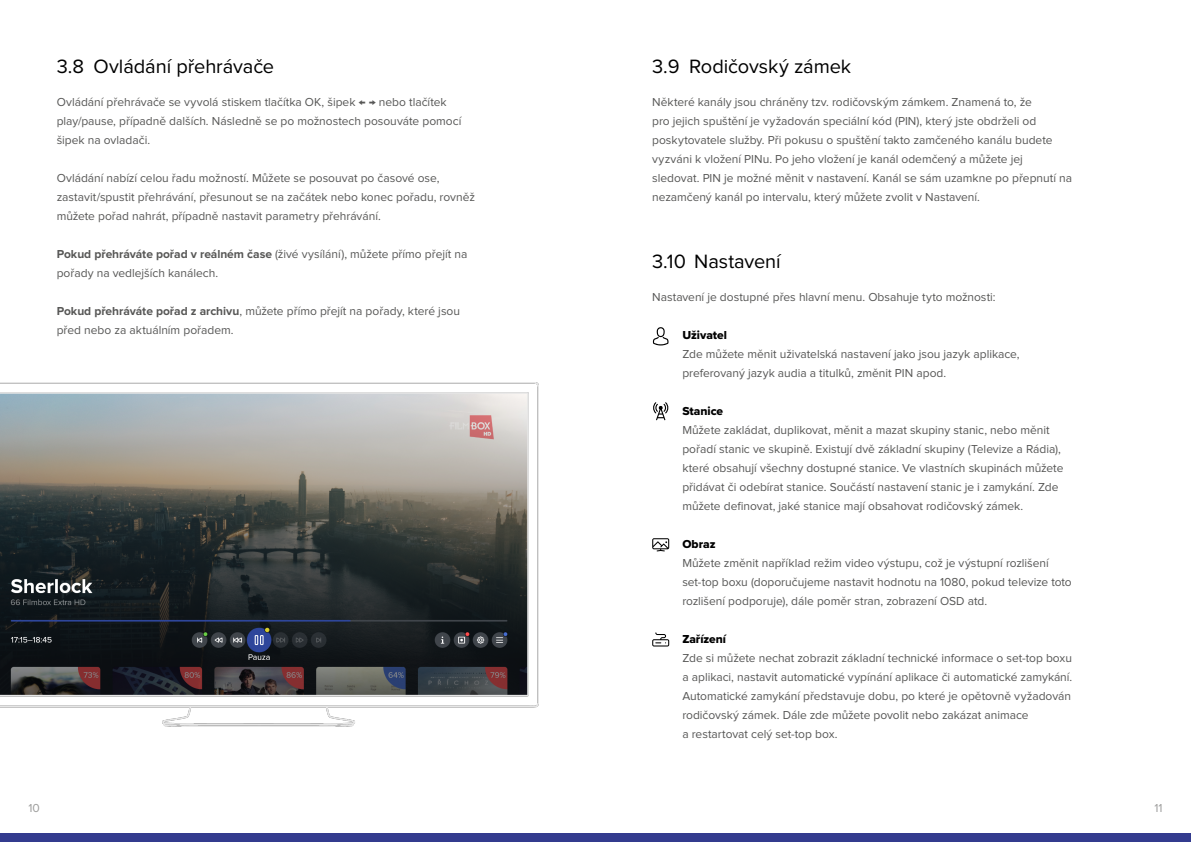
<style>
.page{position:relative;width:1191px;height:842px;background:#fff}
.page>*{position:absolute;margin:0;border:0;box-sizing:border-box;transform-origin:0 0}
.t1{font:20px "Proxima Nova";letter-spacing:-.005em;color:#000}
.t2{font:12px/19px "Proxima Nova";color:#575756}
.t3{font:12px "Proxima Nova Extrabld";letter-spacing:-.005em;color:#000}
.t4{font:12px "Proxima Nova";color:#9d9d9c}
.s1{font-weight:700}
</style>
<div class="page">
<div style="left:0;top:833px;width:1191px;height:9px;background:#333b8e"></div>
<img style="left:0;top:383px;width:539px;height:344px">
<svg style="left:652px;top:538px;width:17px;height:13px"></svg>
<svg style="left:653px;top:403px;width:15px;height:17px"></svg>
<svg style="left:653px;top:327px;width:15px;height:18px"></svg>
<svg style="left:652px;top:632px;width:17px;height:14px"></svg>
<h1 class="t1" style="left:57px;top:57px;width:219px">3.8 Ovládání přehrávače</h1>
<p class="t2" style="left:57px;top:93px;width:406px">Ovládání přehrávače se vyvolá stiskem tlačítka OK, šipek ← → nebo tlačítek play/pause, případně dalších. Následně se po možnostech posouváte pomocí šipek na ovladači.</p>
<p class="t2" style="left:57px;top:169px;width:420px">Ovládání nabízí celou řadu možností. Můžete se posouvat po časové ose, zastavit/spustit přehrávání, přesunout se na začátek nebo konec pořadu, rovněž můžete pořad nahrát, případně nastavit parametry přehrávání.</p>
<p class="t2" style="left:57px;top:245px;width:412px"><span class="s1">Pokud přehráváte pořad v reálném čase</span> (živé vysílání), můžete přímo přejít na pořady na vedlejších kanálech.</p>
<p class="t2" style="left:57px;top:302px;width:405px"><span class="s1">Pokud přehráváte pořad z archivu</span>, můžete přímo přejít na pořady, které jsou před nebo za aktuálním pořadem.</p>
<h1 class="t1" style="left:652px;top:57px;width:200px">3.9 Rodičovský zámek</h1>
<p class="t2" style="left:652px;top:93px;width:421px">Některé kanály jsou chráněny tzv. rodičovským zámkem. Znamená to, že<br>pro jejich spuštění je vyžadován speciální kód (PIN), který jste obdrželi od poskytovatele služby. Při pokusu o spuštění takto zamčeného kanálu budete vyzváni k vložení PINu. Po jeho vložení je kanál odemčený a můžete jej sledovat. PIN je možné měnit v nastavení. Kanál se sám uzamkne po přepnutí na nezamčený kanál po intervalu, který můžete zvolit v Nastavení.</p>
<h1 class="t1" style="left:652px;top:252px;width:130px">3.10 Nastavení</h1>
<p class="t2" style="left:652px;top:288px;width:345px">Nastavení je dostupné přes hlavní menu. Obsahuje tyto možnosti:</p>
<p class="t3" style="left:682px;top:327px;width:46px">Uživatel</p>
<p class="t2" style="left:682px;top:345px;width:339px">Zde můžete měnit uživatelská nastavení jako jsou jazyk aplikace, preferovaný jazyk audia a titulků, změnit PIN apod.</p>
<p class="t3" style="left:682px;top:402px;width:42px">Stanice</p>
<p class="t2" style="left:682px;top:421px;width:382px">Můžete zakládat, duplikovat, měnit a mazat skupiny stanic, nebo měnit pořadí stanic ve skupině. Existují dvě základní skupiny (Televize a Rádia), které obsahují všechny dostupné stanice. Ve vlastních skupinách můžete přidávat či odebírat stanice. Součástí nastavení stanic je i zamykání. Zde můžete definovat, jaké stanice mají obsahovat rodičovský zámek.</p>
<p class="t3" style="left:682px;top:535px;width:35px">Obraz</p>
<p class="t2" style="left:682px;top:554px;width:391px">Můžete změnit například režim video výstupu, což je výstupní rozlišení set-top boxu (doporučujeme nastavit hodnotu na 1080, pokud televize toto rozlišení podporuje), dále poměr stran, zobrazení OSD atd.</p>
<p class="t3" style="left:682px;top:630px;width:45px">Zařízení</p>
<p class="t2" style="left:682px;top:649px;width:391px">Zde si můžete nechat zobrazit základní technické informace o set-top boxu a aplikaci, nastavit automatické vypínání aplikace či automatické zamykání.<br>Automatické zamykání představuje dobu, po které je opětovně vyžadován rodičovský zámek. Dále zde můžete povolit nebo zakázat animace<br>a restartovat celý set-top box.</p>
<p class="t4" style="left:28px;top:802px;width:13px">10</p>
<p class="t4" style="left:1154px;top:802px;width:10px">11</p>
</div>
